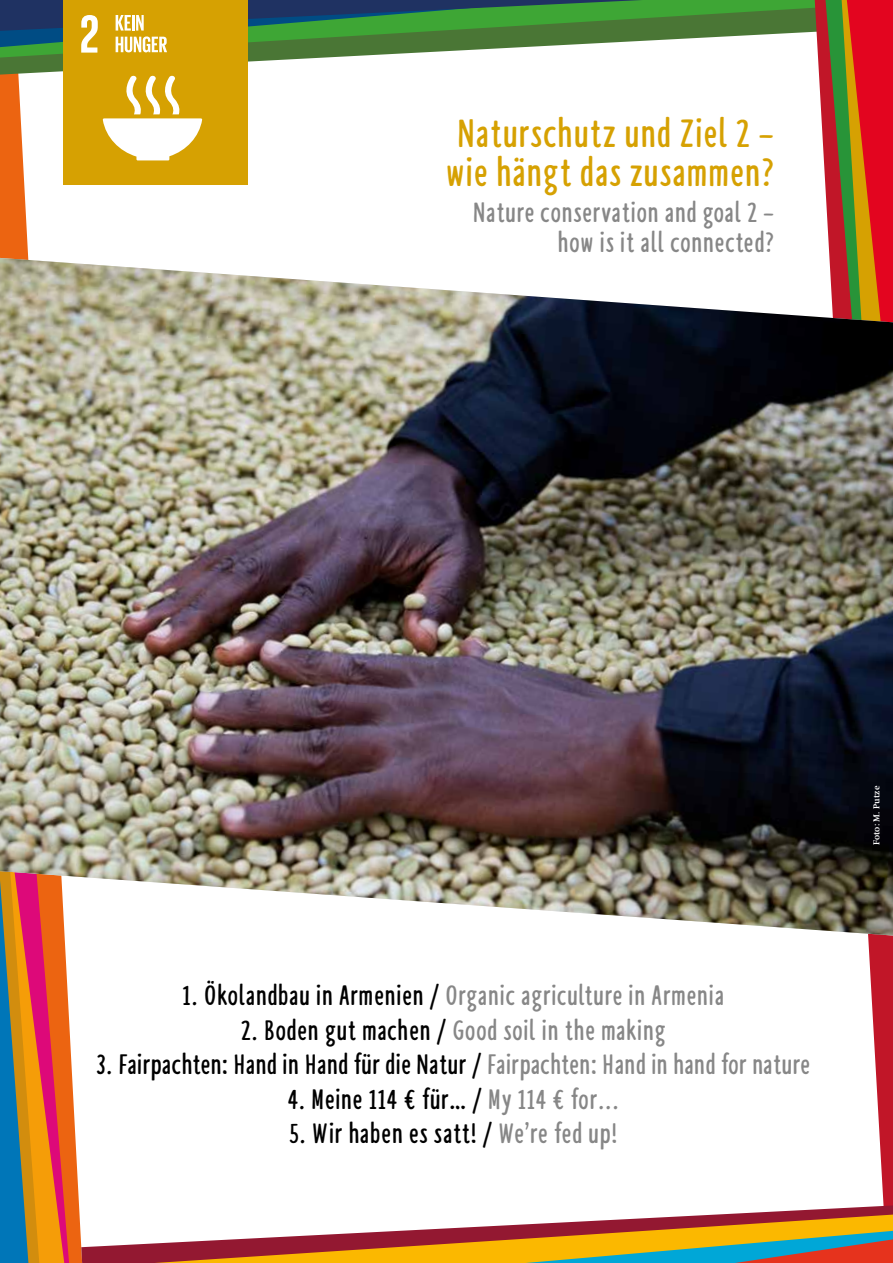
<style>
.page{position:relative;width:893px;height:1263px;background:#fff}
.page>*{position:absolute;margin:0;border:0;box-sizing:border-box;transform-origin:0 0}
.t1{font:700 42.3px/39.2px "NABU Hand";letter-spacing:.03em;color:#d6a102}
.t2{font:700 30px/30px "NABU Hand";letter-spacing:.03em;color:#878787;text-align:right}
.t3{font:700 30px "NABU Hand";letter-spacing:.02em;color:#000}
.t4{font:700 9px "Swift";letter-spacing:.02em;color:#fff}
.s1{color:#000}
.s2{color:#878787}
</style>
<div class="page">
<svg style="left:0;top:75px;width:82px;height:1188px"></svg>
<svg style="left:64px;top:935px;width:5px;height:328px;fill:#ec6411"></svg>
<svg style="left:0;top:935px;width:64px;height:328px"></svg>
<svg style="left:0;top:58px;width:315px;height:17px"></svg>
<svg style="left:0;top:0;width:815px;height:58px"></svg>
<svg style="left:815px;top:0;width:78px;height:1205px"></svg>
<svg style="left:825px;top:0;width:17px;height:258px;fill:#c11628"></svg>
<svg style="left:842px;top:0;width:51px;height:258px"></svg>
<svg style="left:81px;top:1205px;width:812px;height:58px"></svg>
<svg style="left:154px;top:1214px;width:739px;height:49px"></svg>
<div style="left:63px;top:0;width:184px;height:184px;background:#d6a102"></div>
<svg style="left:103px;top:75px;width:99px;height:85px"></svg>
<svg style="left:0;top:0;width:643px;height:53px"></svg>
<img style="left:0;top:258px;width:893px;height:677px">
<h1 class="t1" style="left:446px;top:114px;width:330px">Naturschutz und Ziel 2 – wie hängt das zusammen?</h1>
<p class="t2" style="left:473px;top:197px;width:303px">Nature conservation and goal 2 – how is it all connected?</p>
<p class="t2" style="left:183px;top:981px;width:543px"><span class="s1">1. Ökolandbau in Armenien /</span> Organic agriculture in Armenia</p>
<p class="t2" style="left:241px;top:1016px;width:426px"><span class="s1">2. Boden gut machen /</span> Good soil in the making</p>
<p class="t3" style="left:97px;top:1048px;width:715px">3. Fairpachten: Hand in Hand für die Natur / <span class="s2">Fairpachten: Hand in hand for nature</span></p>
<p class="t3" style="left:288px;top:1083px;width:333px">4. Meine 114 € für… / <span class="s2">My 114 € for...</span></p>
<p class="t3" style="left:289px;top:1117px;width:329px">5. Wir haben es satt! / <span class="s2">We’re fed up!</span></p>
<p class="t4" style="left:872px;top:845px;width:61px;rotate:-90deg">Foto: M. Putze</p>
</div>
